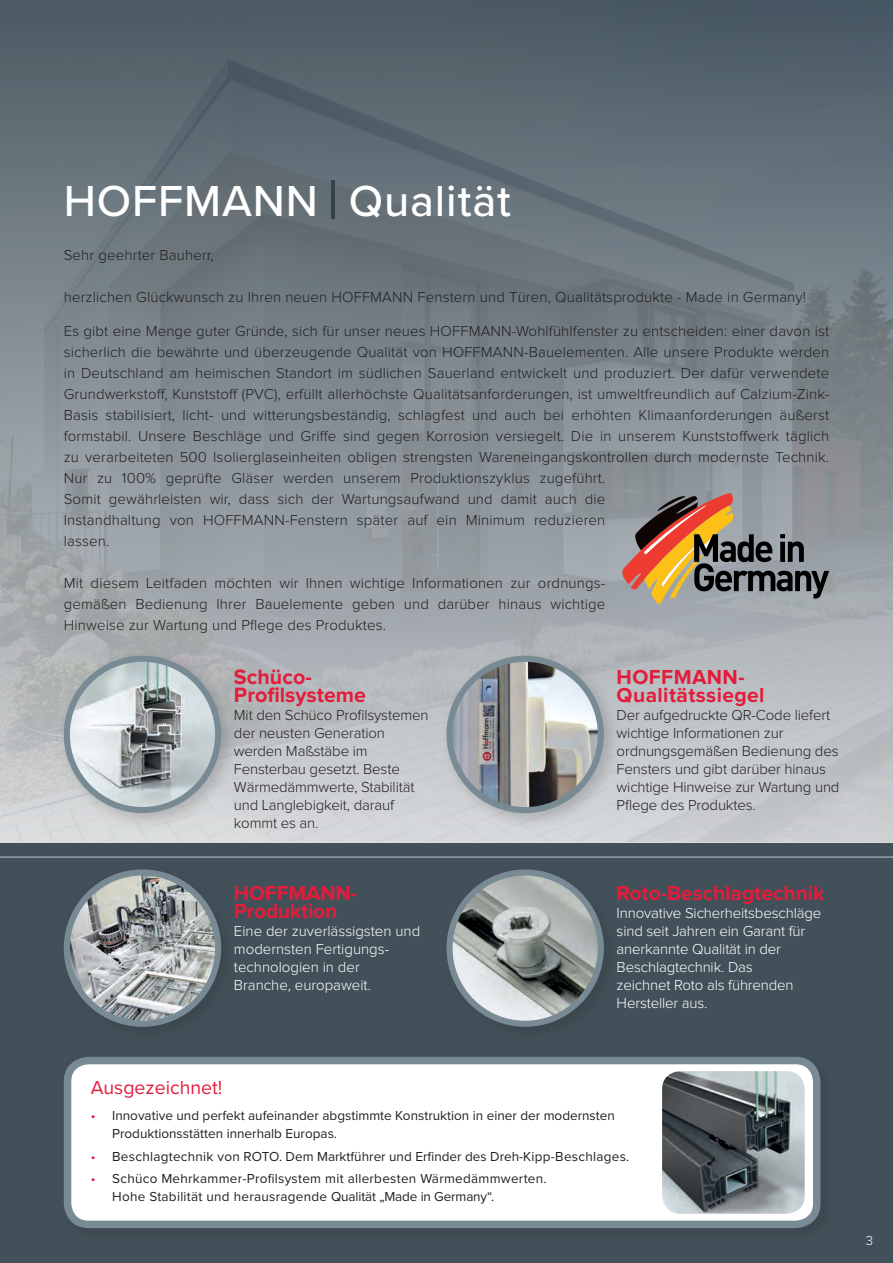
<style>
.page{position:relative;width:893px;height:1263px;background:#fff}
.page>*{position:absolute;margin:0;border:0;box-sizing:border-box;transform-origin:0 0}
.Headline_Din_bold_30{font:500 45px "Proxima Nova";letter-spacing:.02em;color:#fff}
.Subhead_DIN_14_pt_re{font:700 21.45px/18px "Proxima Nova";color:#e41c3b}
.Subhead_DIN_14_pt_re-2{font:700 21px/18px "Proxima Nova";letter-spacing:-.01em;color:#e41c3b}
.Subhead_DIN_18_16pt{font:700 21px/18px "Proxima Nova";letter-spacing:.02em;color:#e41c3b}
.t1{font:19.5px "Proxima Nova";color:#e41c3b}
.Bodycopy_DIN_reg_10{font:300 15px/21px "Proxima Nova";letter-spacing:.01em;color:#231f20}
.Subhead_DIN_14_pt_re-3{font:300 15px/18px "Proxima Nova";letter-spacing:-.01em;color:#fff}
.Bodycopy_DIN_reg_10-2{font:300 15px/18px "Proxima Nova";letter-spacing:-.01em;color:#231f20}
.Subhead_DIN_14_pt_re-4{font:300 15px/18px "Proxima Nova";letter-spacing:-.01em;color:#231f20}
.Subhead_DIN_18_16pt-2{font:300 15px "Proxima Nova";letter-spacing:.01em;color:#231f20}
.t2{font:13.5px/18px "Proxima Nova";letter-spacing:.02em;color:#231f20}
.t3{font:13.5px/18px "Proxima Nova";color:#231f20}
.t4{font:300 13.5px "Proxima Nova";color:#fff}
.s1{color:#e41c3b}
</style>
<div class="page">
<div style="left:0;top:843px;width:893px;height:420px;background:#425159"></div>
<hr style="left:0;top:856px;width:893px;height:2px;background:#9aa9b2">
<img style="left:0;top:0;width:893px;height:842px">
<div style="left:58px;top:649px;width:182px;height:182px;background:#231f20;opacity:.2"></div>
<img style="left:67px;top:659px;width:151px;height:151px;border-radius:76px">
<div style="left:64px;top:656px;width:157px;height:157px;border:6px solid #788b94;border-radius:50%"></div>
<img style="left:450px;top:872px;width:151px;height:152px;border-radius:76px">
<div style="left:446px;top:869px;width:158px;height:158px;border:6px solid #788b94;border-radius:50%"></div>
<hr style="left:331px;top:180px;width:4px;height:39px;background:#32434d">
<div style="left:68px;top:1060px;width:749px;height:164px;background:#fff;border-radius:21px"></div>
<div style="left:64px;top:1057px;width:756px;height:171px;border:8px solid #788a94;border-radius:21px"></div>
<img style="left:662px;top:1071px;width:143px;height:143px">
<svg style="left:621px;top:493px;width:208px;height:111px;background:#917d70"></svg>
<div style="left:58px;top:863px;width:182px;height:182px;background:#231f20;opacity:.2"></div>
<img style="left:67px;top:872px;width:151px;height:152px;border-radius:76px">
<div style="left:64px;top:869px;width:157px;height:158px;border:6px solid #788b94;border-radius:50%"></div>
<div style="left:440px;top:650px;width:182px;height:182px;background:#231f20;opacity:.2"></div>
<img style="left:450px;top:659px;width:151px;height:151px;border-radius:76px">
<div style="left:446px;top:656px;width:158px;height:157px;border:6px solid #788b94;border-radius:50%"></div>
<p class="Headline_Din_bold_30" style="left:64px;top:167px;width:449px">HOFFMANN Qualität</p>
<p class="Subhead_DIN_18_16pt-2" style="left:64px;top:248px;width:152px">Sehr geehrter Bauherr,</p>
<p class="Bodycopy_DIN_reg_10" style="left:64px;top:287px;width:744px">herzlichen Glückwunsch zu Ihren neuen HOFFMANN Fenstern und Türen, Qualitätsprodukte - Made in Germany!</p>
<p class="Bodycopy_DIN_reg_10" style="left:64px;top:321px;width:767px">Es gibt eine Menge guter Gründe, sich für unser neues HOFFMANN-Wohlfühlfenster zu entscheiden: einer davon ist sicherlich die bewährte und überzeugende Qualität von HOFFMANN-Bauelementen. Alle unsere Produkte werden in Deutschland am heimischen Standort im südlichen Sauerland entwickelt und produziert. Der dafür verwendete Grundwerkstoff, Kunststoff (PVC), erfüllt allerhöchste Qualitätsanforderungen, ist umweltfreundlich auf Calzium-Zink-Basis stabilisiert, licht- und witterungsbeständig, schlagfest und auch bei erhöhten Klimaanforderungen äußerst formstabil. Unsere Beschläge und Griffe sind gegen Korrosion versiegelt. Die in unserem Kunststoffwerk täglich zu verarbeiteten 500 Isolierglaseinheiten obligen strengsten Wareneingangskontrollen durch modernste Technik.<br>Nur zu 100% geprüfte Gläser werden unserem Produktionszyklus zugeführt.<br>Somit gewährleisten wir, dass sich der Wartungsaufwand und damit auch die<br>Instandhaltung von HOFFMANN-Fenstern später auf ein Minimum reduzieren<br>lassen.</p>
<p class="Bodycopy_DIN_reg_10" style="left:64px;top:573px;width:543px;text-align:justify">Mit diesem Leitfaden möchten wir Ihnen wichtige Informationen zur ordnungs&shy;gemäßen Bedienung Ihrer Bauelemente geben und darüber hinaus wichtige Hinweise zur Wartung und Pflege des Produktes.</p>
<p class="Subhead_DIN_14_pt_re" style="left:234px;top:669px;width:134px">Schüco-<br>Profilsysteme</p>
<p class="Subhead_DIN_14_pt_re-4" style="left:234px;top:707px;width:196px">Mit den Schüco Profilsystemen der neusten Generation werden Maßstäbe im<br>Fensterbau gesetzt. Beste<br>Wärmedämmwerte, Stabilität und Langlebigkeit, darauf kommt es an.</p>
<p class="Subhead_DIN_18_16pt" style="left:617px;top:669px;width:149px">HOFFMANN-<br>Qualitätssiegel</p>
<p class="Bodycopy_DIN_reg_10-2" style="left:617px;top:707px;width:224px">Der aufgedruckte QR-Code liefert wichtige Informationen zur ordnungsgemäßen Bedienung des<br>Fensters und gibt darüber hinaus wichtige Hinweise zur Wartung und<br>Pflege des Produktes.</p>
<p class="Subhead_DIN_14_pt_re-2" style="left:234px;top:885px;width:124px">HOFFMANN-<br>Produktion</p>
<p class="Subhead_DIN_14_pt_re-3" style="left:234px;top:923px;width:188px">Eine der zuverlässigsten und modernsten Fertigungs&shy;technologien in der<br>Branche, europaweit.</p>
<p class="Subhead_DIN_14_pt_re-2" style="left:617px;top:885px;width:209px">Roto-Beschlagtechnik</p>
<p class="Subhead_DIN_14_pt_re-3" style="left:617px;top:905px;width:206px">Innovative Sicherheitsbeschläge sind seit Jahren ein Garant für anerkannte Qualität in der<br>Beschlagtechnik. Das<br>zeichnet Roto als führenden<br>Hersteller aus.</p>
<p class="t1" style="left:91px;top:1073px;width:133px">Ausgezeichnet!</p>
<p class="t3" style="left:112px;top:1106px;width:504px;text-indent:-21px"><span class="s1">•</span> Innovative und perfekt aufeinander abgstimmte Konstruktion in einer der modernsten<br>Produktionsstätten innerhalb Europas.</p>
<p class="t2" style="left:91px;top:1146px;width:540px"><span class="s1">•</span> Beschlagtechnik von ROTO. Dem Marktführer und Erfinder des Dreh-Kipp-Beschlages.</p>
<p class="t2" style="left:112px;top:1169px;width:436px;text-indent:-21px"><span class="s1">•</span> Schüco Mehrkammer-Profilsystem mit allerbesten Wärmedämmwerten.<br>Hohe Stabilität und herausragende Qualität „Made in Germany“.</p>
<p class="t4" style="left:866px;top:1234px;width:9px">3</p>
</div>
